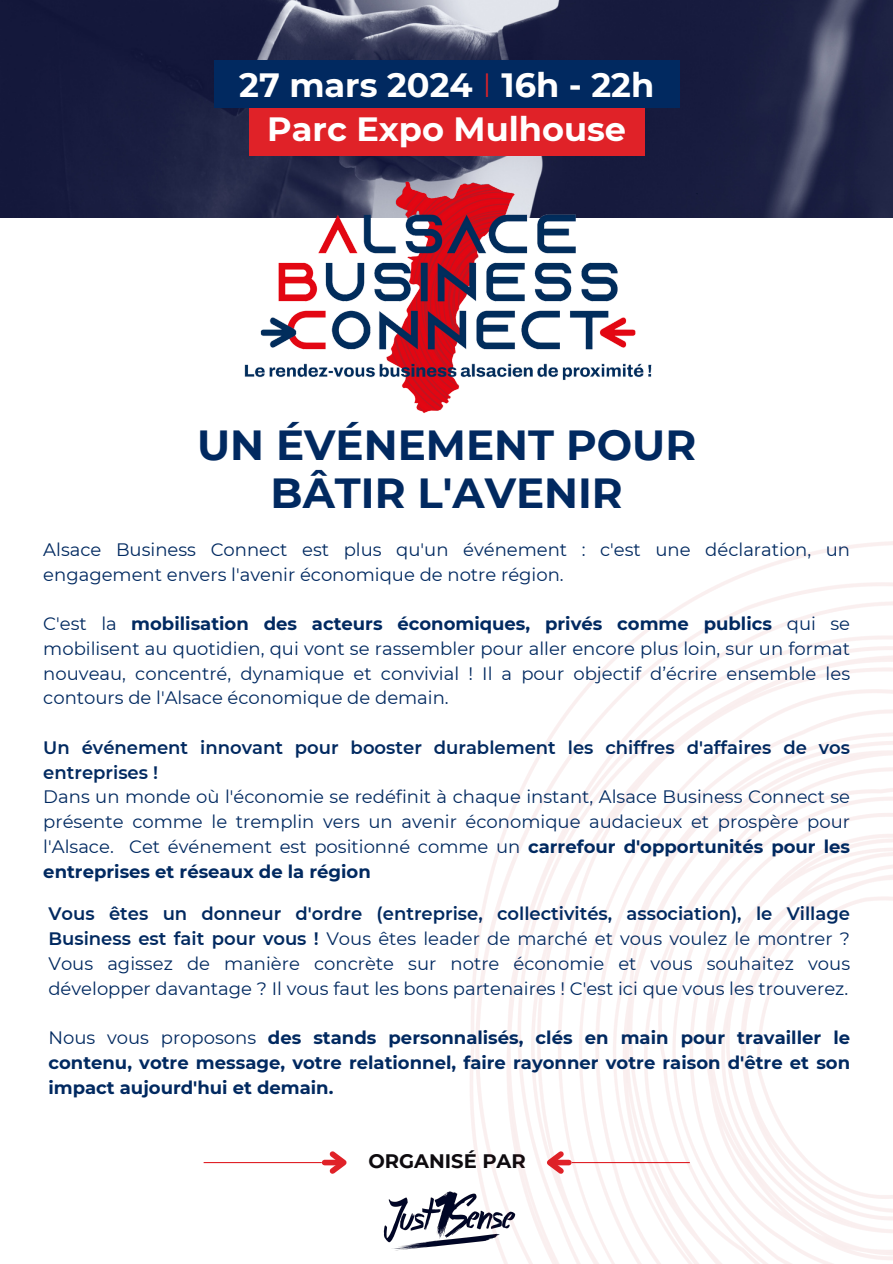
<style>
.page{position:relative;width:893px;height:1264px;background:#fff}
.page>*{position:absolute;margin:0;border:0;box-sizing:border-box;transform-origin:0 0}
.t1{font:700 42px/47.2px "Montserrat";color:#012960;text-align:center}
.t2{font:700 33.6px "Montserrat";color:#fff}
.t3{font:700 19.5px "Montserrat";color:#0e0b0f}
.t4{font:18px/24.8px "Montserrat";color:#012960;text-align:justify}
.t5{font:700 18px/24.8px "Montserrat";color:#012960;text-align:justify}
.t6{font:600 18px/24.8px "Montserrat";color:#012960}
.s1{font-weight:300;color:#e02228}
.s2{font-weight:700}
.s3{font-weight:600}
.s4{font-weight:400}
</style>
<div class="page">
<img style="left:0;top:0;width:892px;height:218px">
<img style="left:215px;top:155px;width:487px;height:258px">
<div style="left:249px;top:108px;width:395px;height:47px;background:#e02228"></div>
<div style="left:214px;top:61px;width:465px;height:47px;background:#012960"></div>
<svg style="left:324px;top:1151px;width:23px;height:23px"></svg>
<hr style="left:204px;top:1161px;width:118px;height:2px;background:#e02228">
<img style="left:383px;top:1197px;width:23px;height:54px">
<img style="left:406px;top:541px;width:486px;height:722px">
<p class="t2" style="left:239px;top:65px;width:416px">27 mars 2024 <span class="s1">I</span> 16h - 22h</p>
<h1 class="t2" style="left:267px;top:109px;width:360px">Parc Expo Mulhouse</h1>
<p class="t1" style="left:197px;top:421px;width:500px">UN ÉVÉNEMENT POUR<br>BÂTIR L'AVENIR</p>
<p class="t4" style="left:43px;top:537px;width:808px">Alsace Business Connect est plus qu'un événement : c'est une déclaration, un engagement envers l'avenir économique de notre région.</p>
<h3 class="t4" style="left:43px;top:611px;width:808px">C'est la <span class="s2">mobilisation des acteurs économiques, privés comme publics</span> qui se mobilisent au quotidien, qui vont se rassembler pour aller encore plus loin, sur un format nouveau, concentré, dynamique et convivial ! Il a pour objectif d’écrire ensemble les contours de l'Alsace économique de demain.</h3>
<p class="t6" style="left:43px;top:735px;width:808px">Un événement innovant pour booster durablement les chiffres d'affaires de vos entreprises !</p>
<p class="t4" style="left:43px;top:784px;width:808px">Dans un monde où l'économie se redéfinit à chaque instant, Alsace Business Connect se présente comme le tremplin vers un avenir économique audacieux et prospère pour l'Alsace. Cet événement est positionné comme un <span class="s2">carrefour d'opportunités pour les entreprises et réseaux de la région</span></p>
<p class="t4" style="left:48px;top:901px;width:803px"><span class="s3">Vous êtes un donneur d'ordre (entreprise, collectivités, association), le Village Business est fait pour vous !</span> Vous êtes leader de marché et vous voulez le montrer ?<br>Vous agissez de manière concrète sur notre économie et vous souhaitez vous développer davantage ? Il vous faut les bons partenaires ! C'est ici que vous les trouverez.</p>
<p class="t5" style="left:48px;top:1025px;width:803px"><span class="s4">Nous vous proposons</span> des stands personnalisés, clés en main pour travailler le contenu, votre message, votre relationnel, faire rayonner votre raison d'être et son impact aujourd'hui et demain.</p>
<p class="t3" style="left:368px;top:1149px;width:159px">ORGANISÉ PAR</p>
</div>
